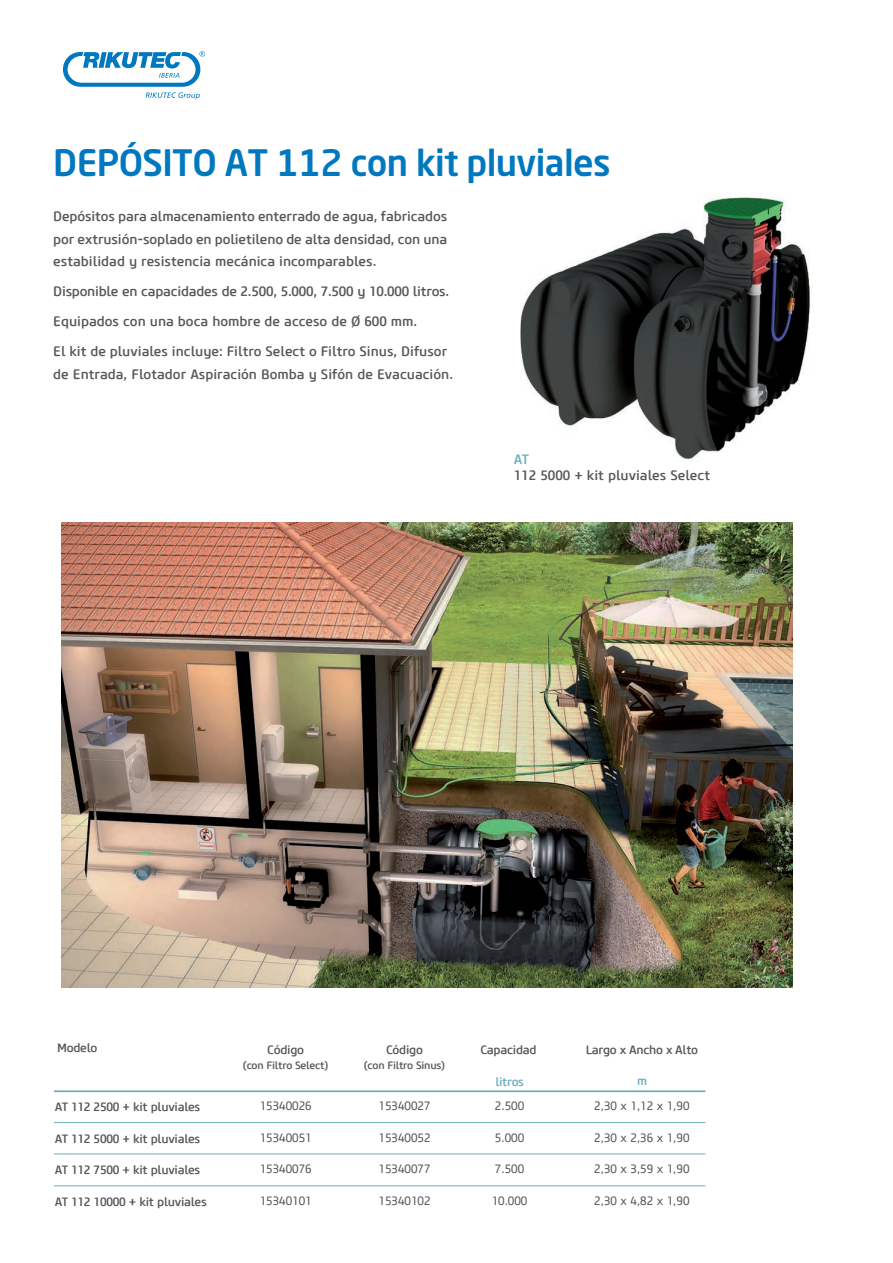
<style>
.page{position:relative;width:893px;height:1263px;background:#fff}
.page>*{position:absolute;margin:0;border:0;box-sizing:border-box;transform-origin:0 0}
.t1{font:500 36px "Neo Sans Std";letter-spacing:-.015em;color:#0078c0}
.t2{font:500 13.5px/22.5px "Core Sans MW01 55";color:#57585a;text-align:justify}
.t3{font:500 13.5px "Core Sans MW01 55";color:#6bafbd}
.t4{font:12px "Core Sans MW01 45";color:#57585a}
.t5{font:500 12px "Core Sans MW01 55";letter-spacing:-.025em;color:#57585a}
.t6{font:500 12px "Core Sans MW01 55";letter-spacing:-.025em;color:#6bafbd}
.t7{font:500 10.5px "Core Sans MW01 55";letter-spacing:-.025em;color:#57585a}
</style>
<div class="page">
<img style="left:520px;top:197px;width:291px;height:264px">
<hr style="left:54px;top:1090px;width:651px;height:2px;background:#6bafbd">
<hr style="left:54px;top:1122px;width:651px;height:1px;background:#6bafbd">
<hr style="left:54px;top:1153px;width:651px;height:1px;background:#6bafbd">
<hr style="left:54px;top:1185px;width:651px;height:1px;background:#6bafbd">
<img style="left:61px;top:523px;width:731px;height:464px">
<svg style="left:63px;top:51px;width:142px;height:48px"></svg>
<h1 class="t1" style="left:53px;top:140px;width:559px">DEPÓSITO AT 112 con kit pluviales</h1>
<p class="t2" style="left:53px;top:205px;width:396px">Depósitos para almacenamiento enterrado de agua, fabricados por extrusión-soplado en polietileno de alta densidad, con una estabilidad y resistencia mecánica incomparables.</p>
<p class="t2" style="left:53px;top:280px;width:397px">Disponible en capacidades de 2.500, 5.000, 7.500 y 10.000 litros.</p>
<p class="t2" style="left:53px;top:310px;width:366px">Equipados con una boca hombre de acceso de Ø 600 mm.</p>
<p class="t2" style="left:53px;top:340px;width:401px">El kit de pluviales incluye: Filtro Select o Filtro Sinus, Difusor de Entrada, Flotador Aspiración Bomba y Sifón de Evacuación.</p>
<p class="t3" style="left:514px;top:451px;width:17px">AT</p>
<p class="t2" style="left:514px;top:464px;width:198px">112 5000 + kit pluviales Select</p>
<p class="t5" style="left:57px;top:1040px;width:42px">Modelo</p>
<p class="t5" style="left:55px;top:1100px;width:147px">AT 112 2500 + kit pluviales</p>
<p class="t5" style="left:55px;top:1131px;width:147px">AT 112 5000 + kit pluviales</p>
<p class="t5" style="left:55px;top:1163px;width:147px">AT 112 7500 + kit pluviales</p>
<p class="t5" style="left:55px;top:1194px;width:154px">AT 112 10000 + kit pluviales</p>
<p class="t5" style="left:267px;top:1043px;width:38px">Código</p>
<p class="t7" style="left:243px;top:1059px;width:88px">(con Filtro Select)</p>
<p class="t4" style="left:260px;top:1099px;width:53px">15340026</p>
<p class="t4" style="left:260px;top:1130px;width:53px">15340051</p>
<p class="t4" style="left:260px;top:1162px;width:53px">15340076</p>
<p class="t4" style="left:260px;top:1193px;width:53px">15340101</p>
<p class="t5" style="left:386px;top:1043px;width:38px">Código</p>
<p class="t7" style="left:364px;top:1059px;width:83px">(con Filtro Sinus)</p>
<p class="t4" style="left:379px;top:1099px;width:53px">15340027</p>
<p class="t4" style="left:379px;top:1130px;width:53px">15340052</p>
<p class="t4" style="left:379px;top:1162px;width:53px">15340077</p>
<p class="t4" style="left:379px;top:1193px;width:53px">15340102</p>
<p class="t5" style="left:480px;top:1043px;width:58px">Capacidad</p>
<p class="t6" style="left:495px;top:1075px;width:30px">litros</p>
<p class="t4" style="left:495px;top:1099px;width:31px">2.500</p>
<p class="t4" style="left:495px;top:1130px;width:31px">5.000</p>
<p class="t4" style="left:495px;top:1162px;width:31px">7.500</p>
<p class="t4" style="left:492px;top:1193px;width:37px">10.000</p>
<p class="t5" style="left:586px;top:1043px;width:114px">Largo x Ancho x Alto</p>
<p class="t6" style="left:637px;top:1074px;width:12px">m</p>
<p class="t4" style="left:594px;top:1099px;width:97px">2,30 x 1,12 x 1,90</p>
<p class="t4" style="left:594px;top:1130px;width:97px">2,30 x 2,36 x 1,90</p>
<p class="t4" style="left:594px;top:1162px;width:97px">2,30 x 3,59 x 1,90</p>
<p class="t4" style="left:594px;top:1193px;width:97px">2,30 x 4,82 x 1,90</p>
</div>
